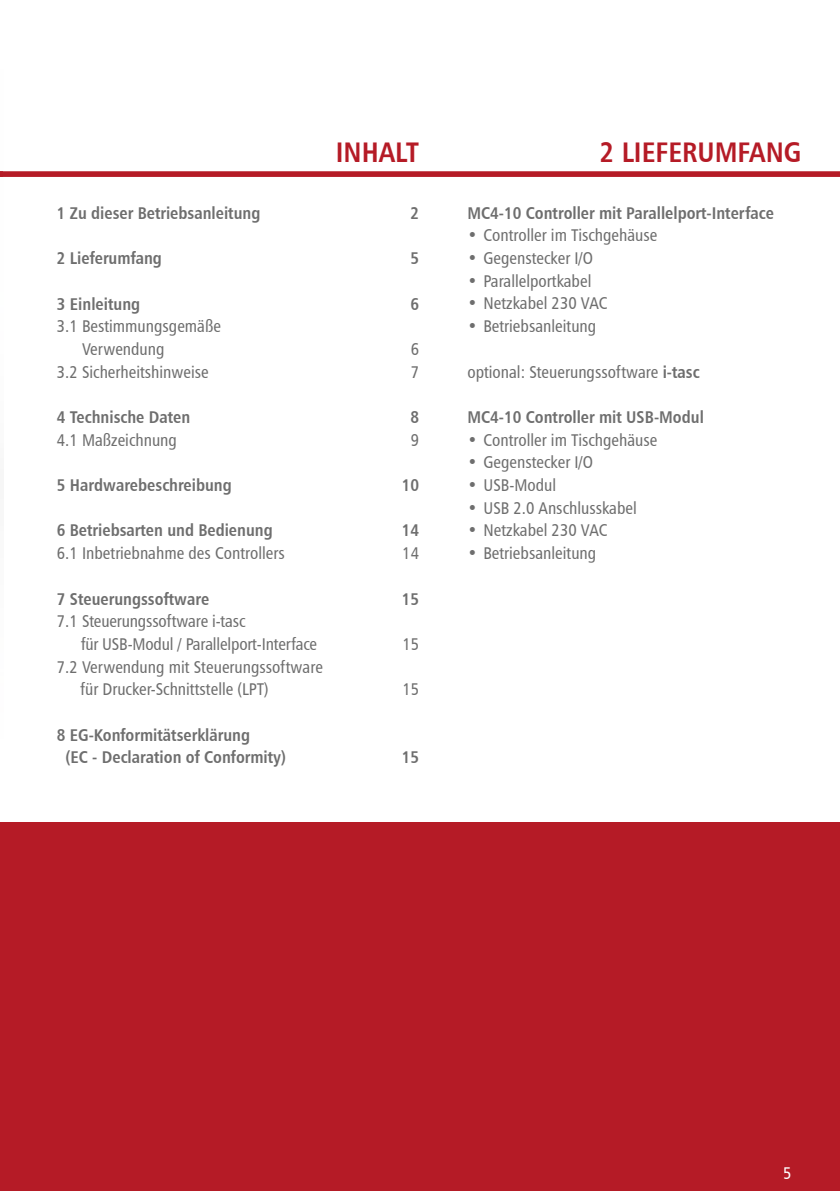
<style>
.page{position:relative;width:840px;height:1191px;background:#fff}
.page>*{position:absolute;margin:0;border:0;box-sizing:border-box;transform-origin:0 0}
.t1{font:28.4px "Humanist 777 BT Bold Condensed B";color:#b51b26}
.t2{font:17px/22.6px "Humanist 777 BT Roman Condensed B";color:#6e6e6e}
.t3{font:17px/22.6px "Humanist 777 BT Bold Condensed B";color:#6e6e6e}
.t4{font:17px "Humanist 777 BT Roman Condensed B";color:#fff}
.s1{font-family:"Humanist 777 BT Bold Condensed B"}
</style>
<div class="page">
<div style="left:0;top:822px;width:839px;height:369px;background:#b51b26"></div>
<div style="left:0;top:171px;width:839px;height:6px;background:#b51b26"></div>
<h1 class="t1" style="left:335px;top:134px;width:85px">INHALT</h1>
<p class="t3" style="left:57px;top:201px;width:205px">1 Zu dieser Betriebsanleitung</p>
<p class="t3" style="left:410px;top:201px;width:10px">2</p>
<p class="t3" style="left:57px;top:246px;width:106px">2 Lieferumfang</p>
<p class="t3" style="left:410px;top:246px;width:10px">5</p>
<p class="t3" style="left:57px;top:292px;width:85px">3 Einleitung</p>
<p class="t3" style="left:410px;top:292px;width:10px">6</p>
<p class="t2" style="left:82px;top:315px;width:140px;text-indent:-25px">3.1 Bestimmungsgemäße<br>Verwendung</p>
<p class="t2" style="left:410px;top:337px;width:10px">6</p>
<p class="t2" style="left:57px;top:360px;width:153px">3.2 Sicherheitshinweise</p>
<p class="t2" style="left:410px;top:360px;width:10px">7</p>
<p class="t3" style="left:57px;top:405px;width:135px">4 Technische Daten</p>
<p class="t3" style="left:410px;top:405px;width:10px">8</p>
<p class="t2" style="left:57px;top:428px;width:121px">4.1 Maßzeichnung</p>
<p class="t2" style="left:410px;top:428px;width:10px">9</p>
<p class="t3" style="left:57px;top:473px;width:176px">5 Hardwarebeschreibung</p>
<p class="t3" style="left:401px;top:473px;width:19px">10</p>
<p class="t3" style="left:57px;top:519px;width:217px">6 Betriebsarten und Bedienung</p>
<p class="t3" style="left:401px;top:519px;width:19px">14</p>
<p class="t2" style="left:57px;top:541px;width:229px">6.1 Inbetriebnahme des Controllers</p>
<p class="t2" style="left:402px;top:541px;width:18px">14</p>
<p class="t3" style="left:57px;top:587px;width:154px">7 Steuerungssoftware</p>
<p class="t3" style="left:401px;top:587px;width:19px">15</p>
<p class="t2" style="left:81px;top:610px;width:237px;text-indent:-24px">7.1 Steuerungssoftware i-tasc<br>für USB-Modul / Parallelport-Interface</p>
<p class="t2" style="left:402px;top:632px;width:18px">15</p>
<p class="t2" style="left:81px;top:655px;width:244px;text-indent:-24px">7.2 Verwendung mit Steuerungssoftware für Drucker-Schnittstelle (LPT)</p>
<p class="t3" style="left:66px;top:723px;width:222px;text-indent:-9px">8 EG-Konformitätserklärung<br>(EC - Declaration of Conformity)</p>
<p class="t2" style="left:402px;top:678px;width:18px">15</p>
<p class="t3" style="left:401px;top:746px;width:19px">15</p>
<h1 class="t1" style="left:599px;top:134px;width:203px">2 LIEFERUMFANG</h1>
<p class="t3" style="left:467px;top:201px;width:308px">MC4-10 Controller mit Parallelport-Interface</p>
<p class="t2" style="left:467px;top:224px;width:191px">• Controller im Tischgehäuse</p>
<p class="t2" style="left:467px;top:246px;width:127px">• Gegenstecker I/O</p>
<p class="t2" style="left:467px;top:269px;width:125px">• Parallelportkabel</p>
<p class="t2" style="left:467px;top:292px;width:142px">• Netzkabel 230 VAC</p>
<p class="t2" style="left:467px;top:315px;width:130px">• Betriebsanleitung</p>
<p class="t2" style="left:467px;top:360px;width:234px">optional: Steuerungssoftware <span class="s1">i-tasc</span></p>
<p class="t3" style="left:467px;top:405px;width:238px">MC4-10 Controller mit USB-Modul</p>
<p class="t2" style="left:467px;top:428px;width:191px">• Controller im Tischgehäuse</p>
<p class="t2" style="left:467px;top:451px;width:127px">• Gegenstecker I/O</p>
<p class="t2" style="left:467px;top:473px;width:90px">• USB-Modul</p>
<p class="t2" style="left:467px;top:496px;width:171px">• USB 2.0 Anschlusskabel</p>
<p class="t2" style="left:467px;top:519px;width:142px">• Netzkabel 230 VAC</p>
<p class="t2" style="left:467px;top:541px;width:130px">• Betriebsanleitung</p>
<p class="t4" style="left:782px;top:1162px;width:10px">5</p>
</div>
